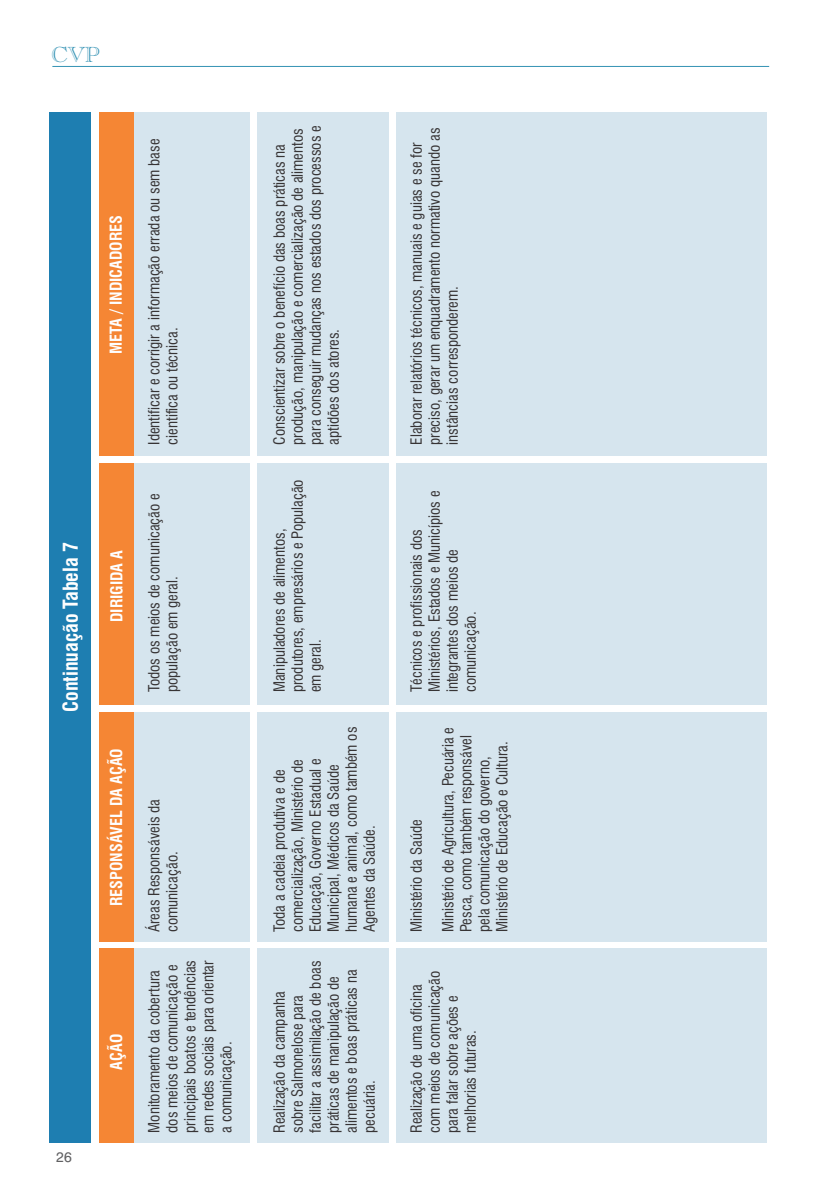
<style>
.page{position:relative;width:840px;height:1191px;background:#fff}
.page>*{position:absolute;margin:0;border:0;box-sizing:border-box;transform-origin:0 0}
.t1{font:21.4px "Caslon Openface BT";color:#3392b4}
.t2{font:700 condensed 20px "Swiss 721 BT";color:#fefefe}
.t3{font:700 condensed 16px "Swiss 721 BT";color:#fefefe}
.t4{font:condensed 15px/18px "Swiss 721 BT";color:#373435}
.t5{font:14px "Swiss 721 BT";color:#606062}
</style>
<div class="page">
<hr style="left:52px;top:66px;width:716px;height:1px;background:#3392b4">
<div style="left:49px;top:112px;width:42px;height:1030px;background:#1e7eb1"></div>
<div style="left:133px;top:112px;width:117px;height:344px;background:#d6e5ee"></div>
<div style="left:99px;top:112px;width:34px;height:344px;background:#f58634"></div>
<div style="left:133px;top:463px;width:117px;height:241px;background:#d6e5ee"></div>
<div style="left:133px;top:712px;width:117px;height:229px;background:#d6e5ee"></div>
<div style="left:133px;top:948px;width:117px;height:194px;background:#d6e5ee"></div>
<div style="left:99px;top:463px;width:34px;height:241px;background:#f58634"></div>
<div style="left:99px;top:948px;width:34px;height:194px;background:#f58634"></div>
<div style="left:99px;top:712px;width:34px;height:229px;background:#f58634"></div>
<div style="left:257px;top:112px;width:131px;height:344px;background:#d6e5ee"></div>
<div style="left:257px;top:463px;width:131px;height:241px;background:#d6e5ee"></div>
<div style="left:257px;top:712px;width:131px;height:229px;background:#d6e5ee"></div>
<div style="left:257px;top:948px;width:131px;height:194px;background:#d6e5ee"></div>
<div style="left:395px;top:112px;width:370px;height:344px;background:#d6e5ee"></div>
<div style="left:395px;top:463px;width:370px;height:241px;background:#d6e5ee"></div>
<div style="left:395px;top:712px;width:370px;height:229px;background:#d6e5ee"></div>
<div style="left:395px;top:948px;width:370px;height:194px;background:#d6e5ee"></div>
<h1 class="t1" style="left:52px;top:46px;width:49px">CVP</h1>
<h2 class="t2" style="left:63px;top:712px;width:171px;rotate:-90deg">Continuação Tabela 7</h2>
<p class="t5" style="left:56px;top:1151px;width:17px">26</p>
<p class="t3" style="left:110px;top:354px;width:140px;rotate:-90deg">META / INDICADORES</p>
<p class="t3" style="left:110px;top:622px;width:73px;rotate:-90deg">DIRIGIDA A</p>
<p class="t4" style="left:146px;top:444px;width:307px;rotate:-90deg">Identificar e corrigir a informação errada ou sem base cientifica ou técnica.</p>
<p class="t4" style="left:146px;top:692px;width:200px;rotate:-90deg">Todos os meios de comunicação e população em geral.</p>
<p class="t3" style="left:110px;top:905px;width:159px;rotate:-90deg">RESPONSÁVEL DA AÇÃO</p>
<p class="t3" style="left:110px;top:1069px;width:37px;rotate:-90deg">AÇÃO</p>
<p class="t4" style="left:146px;top:932px;width:135px;rotate:-90deg">Áreas Responsáveis da comunicação.</p>
<p class="t4" style="left:146px;top:1132px;width:174px;rotate:-90deg">Monitoramento da cobertura dos meios de comunicação e principais boatos e tendências em redes sociais para orientar a comunicação.</p>
<p class="t4" style="left:272px;top:444px;width:321px;rotate:-90deg">Conscientizar sobre o benefício das boas práticas na produção, manipulação e comercialização de alimentos para conseguir mudanças nos estados dos processos e aptidões dos atores.</p>
<p class="t4" style="left:272px;top:692px;width:214px;rotate:-90deg">Manipuladores de alimentos, produtores, empresários e População em geral.</p>
<p class="t4" style="left:272px;top:932px;width:207px;rotate:-90deg">Toda a cadeia produtiva e de comercialização, Ministério de<br>Educação, Governo Estadual e<br>Municipal, Médicos da Saúde humana e animal, como também os<br>Agentes da Saúde.</p>
<p class="t4" style="left:272px;top:1132px;width:173px;rotate:-90deg">Realização da campanha sobre Salmonelose para facilitar a assimilação de boas práticas de manipulação de alimentos e boas práticas na pecuária.</p>
<p class="t4" style="left:409px;top:444px;width:318px;rotate:-90deg">Elaborar relatórios técnicos, manuais e guias e se for preciso, gerar um enquadramento normativo quando as instâncias corresponderem.</p>
<p class="t4" style="left:409px;top:692px;width:203px;rotate:-90deg">Técnicos e profissionais dos<br>Ministérios, Estados e Municípios e integrantes dos meios de comunicação.</p>
<p class="t4" style="left:402px;top:932px;width:206px;line-height:31.6px;rotate:-90deg">Ministério da Saúde<br>Ministério de Agricultura, Pecuária e</p>
<p class="t4" style="left:458px;top:932px;width:198px;rotate:-90deg">Pesca, como também responsável pela comunicação do governo,<br>Ministério de Educação e Cultura.</p>
<p class="t4" style="left:409px;top:1132px;width:163px;rotate:-90deg">Realização de uma oficina com meios de comunicação para falar sobre ações e melhorias futuras.</p>
</div>
